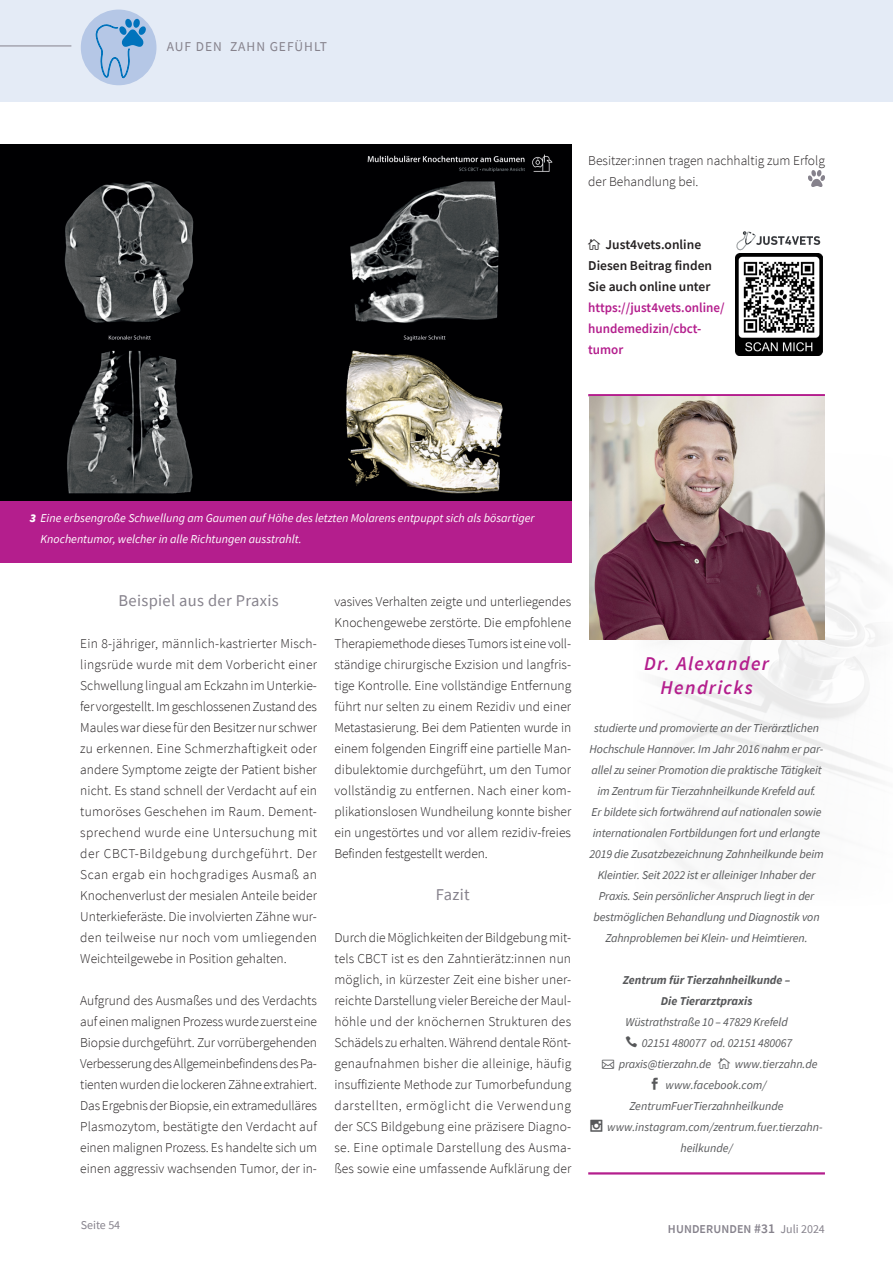
<style>
.page{position:relative;width:893px;height:1263px;background:#fff}
.page>*{position:absolute;margin:0;border:0;box-sizing:border-box;transform-origin:0 0}
.Copy__NEU{font:italic 600 19.5px/23.4px "Source Sans Pro";letter-spacing:.07em;color:#b41e8d;text-align:center}
.Zwischen_Heads_Copy{font:16.5px "Source Sans Pro";letter-spacing:.02em;color:#86828c}
.Copy__NEU-2{font:300 13.5px/21px "Source Sans Pro";color:#231f20;text-align:justify}
.Copy__NEU-3{font:600 13.5px/21px "Source Sans Pro";color:#b41e8d}
.t1{font:13.5px "Source Sans Pro";letter-spacing:.07em;color:#86828c}
.Copy__NEU-4{font:600 13.5px "Source Sans Pro";color:#231f20}
.Copy__NEU-5{font:italic 12px/21px "Source Sans Pro";letter-spacing:-.01em;color:#57585a}
.Bildunterschriften_N{font:italic 12px/21px "Source Sans Pro";color:#fff}
.Copy__NEU-6{font:italic 700 12px/21px "Source Sans Pro";color:#57585a;text-align:center}
.t2{font:600 12px "Source Sans Pro";letter-spacing:.01em;color:#86828c}
.t3{font:12px "Source Sans Pro";color:#86828c}
.s1{color:#231f20}
.s2{font-weight:900}
.s3{font-size:13.5px}
.s4{font-weight:400}
</style>
<div class="page">
<div style="left:0;top:0;width:893px;height:102px;background:#e4ebf6"></div>
<div style="left:81px;top:10px;width:75px;height:75px;background:#b5c7e6;border-radius:50%"></div>
<svg style="left:96px;top:19px;width:50px;height:59px"></svg>
<hr style="left:0;top:46px;width:71px;height:1px;background:#86828c">
<img style="left:808px;top:170px;width:17px;height:16px">
<img style="left:631px;top:452px;width:250px;height:427px">
<hr style="left:588px;top:394px;width:237px;height:2px;background:#b41e8d">
<img style="left:589px;top:396px;width:235px;height:243px">
<hr style="left:588px;top:1172px;width:237px;height:2px;background:#b41e8d">
<img style="left:735px;top:253px;width:88px;height:102px">
<svg style="left:736px;top:231px;width:84px;height:20px"></svg>
<img style="left:0;top:144px;width:571px;height:357px">
<div style="left:0;top:501px;width:571px;height:62px;background:#b41e8d"></div>
<p class="t1" style="left:167px;top:38px;width:162px">AUF DEN ZAHN GEFÜHLT</p>
<p class="Copy__NEU-2" style="left:588px;top:150px;width:238px">Besitzer:innen tragen nachhaltig zum Erfolg der Behandlung bei.</p>
<p class="Copy__NEU-4" style="left:606px;top:236px;width:97px">Just4vets.online</p>
<p class="Copy__NEU-3" style="left:588px;top:255px;width:138px"><span class="s1">Diesen Beitrag finden<br>Sie auch online unter </span>https://just4vets.online/ hundemedizin/cbct&shy;tumor</p>
<p class="Bildunterschriften_N" style="left:41px;top:508px;width:496px;text-indent:-11px"><span class="s2">3</span> Eine erbsengroße Schwellung am Gaumen auf Höhe des letzten Molarens entpuppt sich als bösartiger<br>Knochentumor, welcher in alle Richtungen ausstrahlt.</p>
<p class="Zwischen_Heads_Copy" style="left:119px;top:590px;width:162px">Beispiel aus der Praxis</p>
<p class="Copy__NEU-2" style="left:80px;top:633px;width:238px">Ein 8-jähriger, männlich-kastrierter Misch&shy;lingsrüde wurde mit dem Vorbericht einer Schwellung lingual am Eckzahn im Unterkie&shy;fer vorgestellt. Im geschlossenen Zustand des Maules war diese für den Besitzer nur schwer zu erkennen. Eine Schmerzhaftigkeit oder andere Symptome zeigte der Patient bisher nicht. Es stand schnell der Verdacht auf ein tumoröses Geschehen im Raum. Dement&shy;sprechend wurde eine Untersuchung mit der CBCT-Bildgebung durchgeführt. Der Scan ergab ein hochgradiges Ausmaß an Knochenverlust der mesialen Anteile beider Unterkieferäste. Die involvierten Zähne wur&shy;den teilweise nur noch vom umliegenden Weichteilgewebe in Position gehalten.</p>
<p class="Copy__NEU-2" style="left:80px;top:990px;width:238px">Aufgrund des Ausmaßes und des Verdachts auf einen malignen Prozess wurde zuerst eine Biopsie durchgeführt. Zur vorrübergehenden Verbesserung des Allgemeinbefindens des Pa&shy;tienten wurden die lockeren Zähne extrahiert.<br>Das Ergebnis der Biopsie, ein extramedulläres Plasmozytom, bestätigte den Verdacht auf einen malignen Prozess. Es handelte sich um einen aggressiv wachsenden Tumor, der in-</p>
<p class="Copy__NEU-2" style="left:334px;top:591px;width:238px">vasives Verhalten zeigte und unterliegendes Knochengewebe zerstörte. Die empfohlene Therapiemethode dieses Tumors ist eine voll&shy;ständige chirurgische Exzision und langfris&shy;tige Kontrolle. Eine vollständige Entfernung führt nur selten zu einem Rezidiv und einer Metastasierung. Bei dem Patienten wurde in einem folgenden Eingriff eine partielle Man&shy;dibulektomie durchgeführt, um den Tumor vollständig zu entfernen. Nach einer kom&shy;plikationslosen Wundheilung konnte bisher ein ungestörtes und vor allem rezidiv-freies Befinden festgestellt werden.</p>
<p class="Zwischen_Heads_Copy" style="left:436px;top:884px;width:35px">Fazit</p>
<p class="Copy__NEU-2" style="left:334px;top:927px;width:238px">Durch die Möglichkeiten der Bildgebung mit&shy;tels CBCT ist es den Zahntierätz:innen nun möglich, in kürzester Zeit eine bisher uner&shy;reichte Darstellung vieler Bereiche der Maul&shy;höhle und der knöchernen Strukturen des Schädels zu erhalten. Während dentale Rönt&shy;genaufnahmen bisher die alleinige, häufig insuffiziente Methode zur Tumorbefundung darstellten, ermöglicht die Verwendung der SCS Bildgebung eine präzisere Diagno&shy;se. Eine optimale Darstellung des Ausma&shy;ßes sowie eine umfassende Aufklärung der</p>
<p class="Copy__NEU" style="left:644px;top:652px;width:126px">Dr. Alexander<br>Hendricks</p>
<p class="Copy__NEU-5" style="left:589px;top:718px;width:236px;text-align:center">studierte und promovierte an der Tierärztlichen Hochschule Hannover. Im Jahr 2016 nahm er par&shy;allel zu seiner Promotion die praktische Tätigkeit im Zentrum für Tierzahnheilkunde Krefeld auf.<br>Er bildete sich fortwährend auf nationalen sowie internationalen Fortbildungen fort und erlangte 2019 die Zusatzbezeichnung Zahnheilkunde beim Kleintier. Seit 2022 ist er alleiniger Inhaber der Praxis. Sein persönlicher Anspruch liegt in der bestmöglichen Behandlung und Diagnostik von Zahnproblemen bei Klein- und Heimtieren.</p>
<p class="Copy__NEU-6" style="left:623px;top:970px;width:169px">Zentrum für Tierzahnheilkunde –<br>Die Tierarztpraxis</p>
<p class="Copy__NEU-5" style="left:625px;top:1012px;width:164px">Wüstrathstraße 10 – 47829 Krefeld</p>
<p class="Copy__NEU-5" style="left:619px;top:1033px;width:175px;text-indent:23px">02151 480077 od. 02151 480067 praxis@tierzahn.de</p>
<p class="Copy__NEU-5" style="left:735px;top:1054px;width:84px">www.tierzahn.de</p>
<p class="Copy__NEU-5" style="left:629px;top:1075px;width:156px;text-indent:36px">www.facebook.com/<br>ZentrumFuerTierzahnheilkunde</p>
<p class="Copy__NEU-5" style="left:680px;top:1117px;width:144px;text-indent:-73px">www.instagram.com/zentrum.fuer.tierzahn&shy;heilkunde/</p>
<p class="t3" style="left:81px;top:1218px;width:41px">Seite 54</p>
<p class="t2" style="left:668px;top:1220px;width:158px">HUNDERUNDEN <span class="s3">#31</span> <span class="s4">Juli 2024</span></p>
</div>
